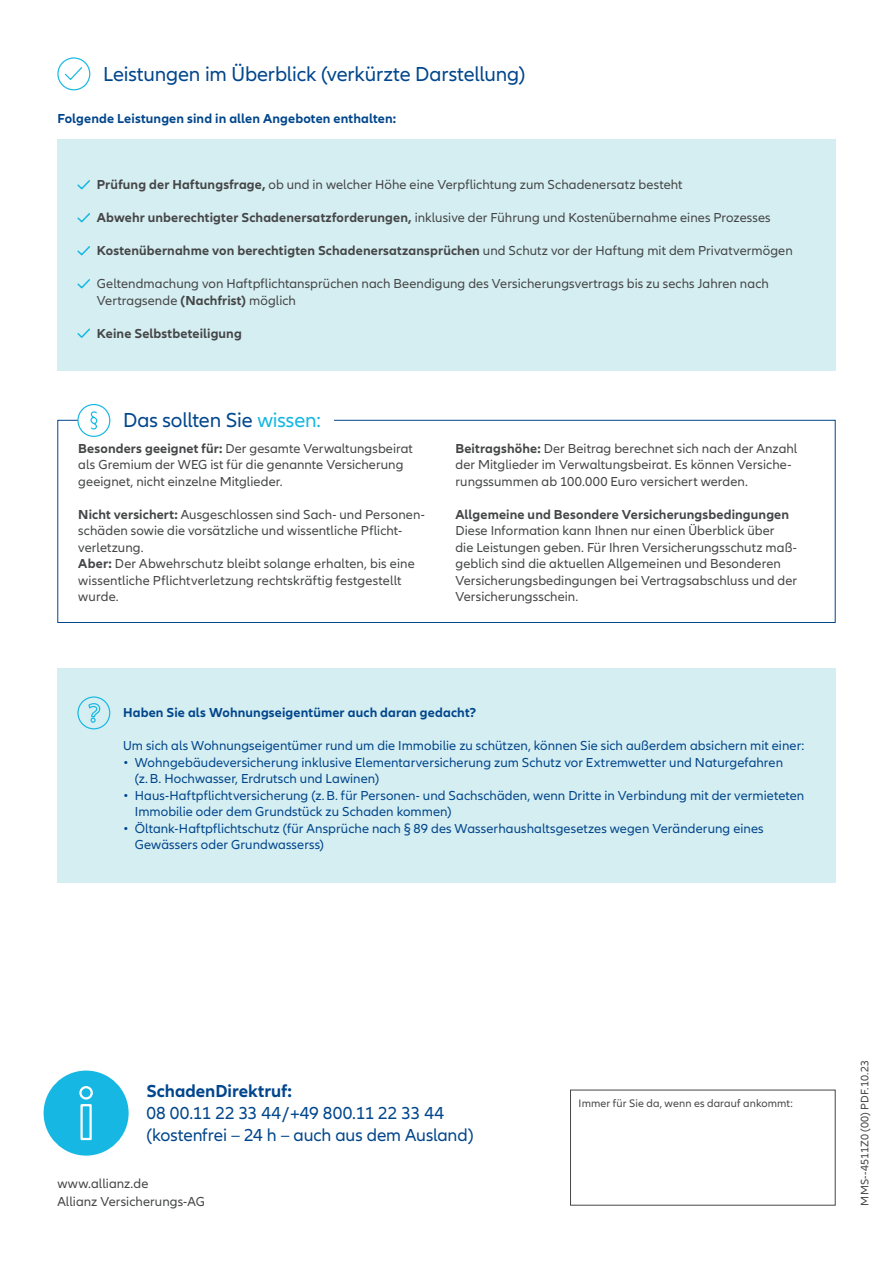
<style>
.page{position:relative;width:893px;height:1263px;background:#fff}
.page>*{position:absolute;margin:0;border:0;box-sizing:border-box;transform-origin:0 0}
.t1{font:21px "Allianz Neo";letter-spacing:-.01em;color:#01468c}
.t2{font:18px/21.6px "Allianz Neo";letter-spacing:-.005em;color:#01468c}
.t3{font:700 18px "Allianz Neo";color:#01468c}
.t4{font:13.5px/16.5px "Allianz Neo";letter-spacing:.005em;color:#454647}
.t5{font:13.5px/16.5px "Allianz Neo";letter-spacing:.005em;color:#01468c}
.t6{font:700 13.5px "Allianz Neo";letter-spacing:.01em;color:#454647}
.t7{font:700 13.5px "Allianz Neo";letter-spacing:.01em;color:#01468c}
.t8{font:11.25px "Allianz Neo";letter-spacing:.01em;color:#454647}
.s1{font-weight:700}
.s2{font-weight:400}
.s3{color:#16b8e3}
</style>
<div class="page">
<div style="left:57px;top:140px;width:779px;height:231px;background:#d5eef1"></div>
<svg style="left:57px;top:419px;width:779px;height:204px"></svg>
<div style="left:110px;top:413px;width:224px;height:14px;background:#fff"></div>
<div style="left:78px;top:405px;width:32px;height:31px;background:#fff;border-radius:50%"></div>
<div style="left:77px;top:404px;width:33px;height:33px;border:1px solid #16b8e3;border-radius:50%"></div>
<svg style="left:90px;top:411px;width:8px;height:19px"></svg>
<svg style="left:77px;top:180px;width:13px;height:10px"></svg>
<svg style="left:77px;top:213px;width:13px;height:10px"></svg>
<svg style="left:77px;top:246px;width:13px;height:10px"></svg>
<svg style="left:77px;top:279px;width:13px;height:10px"></svg>
<svg style="left:77px;top:328px;width:13px;height:10px"></svg>
<div style="left:57px;top:668px;width:779px;height:214px;background:#d5eef1"></div>
<div style="left:77px;top:696px;width:33px;height:33px;border:1px solid #16b8e3;border-radius:50%"></div>
<svg style="left:88px;top:703px;width:13px;height:20px"></svg>
<div style="left:570px;top:1090px;width:266px;height:115px;border:1px solid #454647"></div>
<div style="left:45px;top:1072px;width:82px;height:82px;background:#16b8e3;border-radius:50%"></div>
<div style="left:44px;top:1070px;width:85px;height:85px;border:4px solid #16b8e3;border-radius:50%"></div>
<svg style="left:79px;top:1086px;width:14px;height:55px"></svg>
<div style="left:57px;top:57px;width:33px;height:33px;border:1px solid #16b8e3;border-radius:50%"></div>
<svg style="left:64px;top:67px;width:19px;height:13px"></svg>
<h1 class="t1" style="left:103px;top:62px;width:424px">Leistungen im Überblick (verkürzte Darstellung)</h1>
<p class="t7" style="left:57px;top:111px;width:340px">Folgende Leistungen sind in allen Angeboten enthalten:</p>
<p class="t4" style="left:97px;top:177px;width:587px"><span class="s1">Prüfung der Haftungsfrage,</span> ob und in welcher Höhe eine Verpflichtung zum Schadenersatz besteht</p>
<p class="t4" style="left:97px;top:210px;width:675px"><span class="s1">Abwehr unberechtigter Schadenersatzforderungen,</span> inklusive der Führung und Kostenübernahme eines Prozesses</p>
<p class="t6" style="left:97px;top:243px;width:697px">Kostenübernahme von berechtigten Schadenersatzansprüchen <span class="s2">und Schutz vor der Haftung mit dem Privatvermögen</span></p>
<p class="t4" style="left:97px;top:276px;width:673px">Geltendmachung von Haftpflichtansprüchen nach Beendigung des Versicherungsvertrags bis zu sechs Jahren nach<br>Vertragsende <span class="s1">(Nachfrist)</span> möglich</p>
<p class="t6" style="left:97px;top:326px;width:146px">Keine Selbstbeteiligung</p>
<h1 class="t1" style="left:123px;top:408px;width:199px">Das sollten Sie <span class="s3">wissen:</span></h1>
<p class="t4" style="left:78px;top:440px;width:336px"><span class="s1">Besonders geeignet für:</span> Der gesamte Verwaltungsbeirat als Gremium der WEG ist für die genannte Versicherung geeignet, nicht einzelne Mitglieder.</p>
<p class="t4" style="left:78px;top:506px;width:348px"><span class="s1">Nicht versichert:</span> Ausgeschlossen sind Sach- und Personen&shy;schäden sowie die vorsätzliche und wissentliche Pflicht&shy;verletzung.<br><span class="s1">Aber:</span> Der Abwehrschutz bleibt solange erhalten, bis eine wissentliche Pflichtverletzung rechtskräftig festgestellt wurde.</p>
<p class="t4" style="left:455px;top:440px;width:343px"><span class="s1">Beitragshöhe:</span> Der Beitrag berechnet sich nach der Anzahl der Mitglieder im Verwaltungsbeirat. Es können Versiche&shy;rungssummen ab 100.000 Euro versichert werden.</p>
<p class="t6" style="left:455px;top:506px;width:335px">Allgemeine und Besondere Versicherungsbedingungen</p>
<p class="t4" style="left:455px;top:523px;width:343px">Diese Information kann Ihnen nur einen Überblick über<br>die Leistungen geben. Für Ihren Versicherungsschutz maß&shy;geblich sind die aktuellen Allgemeinen und Besonderen Versicherungsbedingungen bei Vertragsabschluss und der Versicherungsschein.</p>
<p class="t7" style="left:123px;top:705px;width:355px">Haben Sie als Wohnungseigentümer auch daran gedacht?</p>
<p class="t5" style="left:123px;top:738px;width:683px">Um sich als Wohnungseigentümer rund um die Immobilie zu schützen, können Sie sich außerdem absichern mit einer:</p>
<p class="t5" style="left:135px;top:755px;width:650px;text-indent:-12px">• Wohngebäudeversicherung inklusive Elementarversicherung zum Schutz vor Extremwetter und Naturgefahren (z.B. Hochwasser, Erdrutsch und Lawinen)</p>
<p class="t5" style="left:135px;top:788px;width:671px;text-indent:-12px">• Haus-Haftpflichtversicherung (z.B. für Personen- und Sachschäden, wenn Dritte in Verbindung mit der vermieteten<br>Immobilie oder dem Grundstück zu Schaden kommen)</p>
<p class="t5" style="left:135px;top:820px;width:630px;text-indent:-12px">• Öltank-Haftpflichtschutz (für Ansprüche nach § 89 des Wasserhaushaltsgesetzes wegen Veränderung eines<br>Gewässers oder Grundwasserss)</p>
<h2 class="t3" style="left:146px;top:1081px;width:147px">SchadenDirektruf:</h2>
<h2 class="t2" style="left:146px;top:1103px;width:329px">08 00.11 22 33 44/+49 800.11 22 33 44 (kostenfrei – 24 h – auch aus dem Ausland)</h2>
<p class="t4" style="left:57px;top:1174px;width:149px;line-height:18px">www.allianz.de<br>Allianz Versicherungs-AG</p>
<p class="t8" style="left:579px;top:1097px;width:216px">Immer für Sie da, wenn es darauf ankommt:</p>
<p class="t8" style="left:858px;top:1205px;width:147px;rotate:-90deg">MMS--4511Z0 (00) PDF.10.23</p>
</div>
